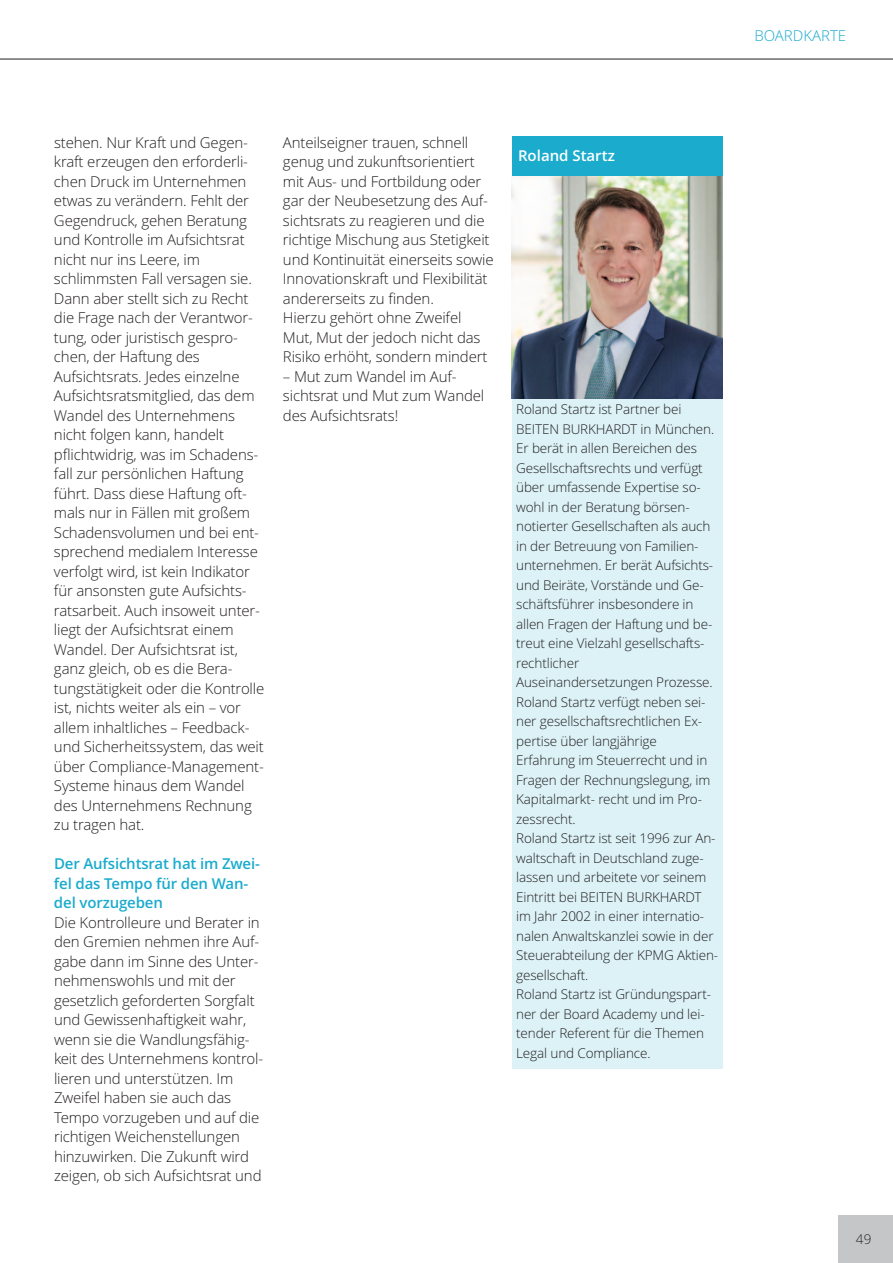
<style>
.page{position:relative;width:893px;height:1263px;background:#fff}
.page>*{position:absolute;margin:0;border:0;box-sizing:border-box;transform-origin:0 0}
.t1{font:300 15px/19.5px "Open Sans";letter-spacing:-.01em;color:#231f20}
.t2{font:600 15px/19.5px "Open Sans";letter-spacing:-.01em;color:#1aabcd}
.t3{font:600 15px "Open Sans";color:#fff}
.t4{font:300 15px "Open Sans";color:#1aabcd}
.t5{font:300 13.5px/19.5px "Open Sans";letter-spacing:-.01em;color:#231f20}
</style>
<div class="page">
<div style="left:838px;top:1215px;width:55px;height:48px;background:#c5c6c8"></div>
<hr style="left:0;top:59px;width:893px;height:1px;background:#231f20">
<div style="left:512px;top:355px;width:211px;height:714px;background:#dcf2f7"></div>
<div style="left:512px;top:136px;width:211px;height:40px;background:#1aabcd"></div>
<img style="left:512px;top:176px;width:211px;height:222px">
<p class="t1" style="left:54px;top:134px;width:212px">stehen. Nur Kraft und Gegen&shy;kraft erzeugen den erforderli&shy;chen Druck im Unternehmen etwas zu verändern. Fehlt der<br>Gegendruck, gehen Beratung und Kontrolle im Aufsichtsrat nicht nur ins Leere, im schlimmsten Fall versagen sie.<br>Dann aber stellt sich zu Recht die Frage nach der Verantwor&shy;tung, oder juristisch gespro&shy;chen, der Haftung des<br>Aufsichtsrats. Jedes einzelne<br>Aufsichtsratsmitglied, das dem<br>Wandel des Unternehmens nicht folgen kann, handelt pflichtwidrig, was im Schadens&shy;fall zur persönlichen Haftung führt. Dass diese Haftung oft&shy;mals nur in Fällen mit großem<br>Schadensvolumen und bei ent&shy;sprechend medialem Interesse verfolgt wird, ist kein Indikator für ansonsten gute Aufsichts&shy;ratsarbeit. Auch insoweit unter&shy;liegt der Aufsichtsrat einem<br>Wandel. Der Aufsichtsrat ist, ganz gleich, ob es die Bera&shy;tungstätigkeit oder die Kontrolle ist, nichts weiter als ein – vor allem inhaltliches – Feedback&shy;und Sicherheitssystem, das weit über Compliance-Management-<br>Systeme hinaus dem Wandel des Unternehmens Rechnung zu tragen hat.</p>
<p class="t2" style="left:54px;top:855px;width:207px">Der Aufsichtsrat hat im Zwei&shy;fel das Tempo für den Wan&shy;del vorzugeben</p>
<p class="t1" style="left:54px;top:914px;width:211px">Die Kontrolleure und Berater in den Gremien nehmen ihre Auf&shy;gabe dann im Sinne des Unter&shy;nehmenswohls und mit der gesetzlich geforderten Sorgfalt und Gewissenhaftigkeit wahr, wenn sie die Wandlungsfähig&shy;keit des Unternehmens kontrol&shy;lieren und unterstützen. Im<br>Zweifel haben sie auch das<br>Tempo vorzugeben und auf die richtigen Weichenstellungen hinzuwirken. Die Zukunft wird zeigen, ob sich Aufsichtsrat und</p>
<p class="t1" style="left:283px;top:134px;width:212px">Anteilseigner trauen, schnell genug und zukunftsorientiert mit Aus- und Fortbildung oder gar der Neubesetzung des Auf&shy;sichtsrats zu reagieren und die richtige Mischung aus Stetigkeit und Kontinuität einerseits sowie<br>Innovationskraft und Flexibilität andererseits zu finden.<br>Hierzu gehört ohne Zweifel<br>Mut, Mut der jedoch nicht das<br>Risiko erhöht, sondern mindert</p>
<p class="t1" style="left:283px;top:368px;width:203px">– Mut zum Wandel im Auf&shy;sichtsrat und Mut zum Wandel des Aufsichtsrats!</p>
<p class="t3" style="left:518px;top:150px;width:98px">Roland Startz</p>
<p class="t5" style="left:516px;top:401px;width:203px">Roland Startz ist Partner bei<br>BEITEN BURKHARDT in München.<br>Er berät in allen Bereichen des<br>Gesellschaftsrechts und verfügt über umfassende Expertise so&shy;wohl in der Beratung börsen&shy;notierter Gesellschaften als auch in der Betreuung von Familien&shy;unternehmen. Er berät Aufsichts&shy;und Beiräte, Vorstände und Ge&shy;schäftsführer insbesondere in allen Fragen der Haftung und be&shy;treut eine Vielzahl gesellschafts&shy;rechtlicher<br>Auseinandersetzungen Prozesse.<br>Roland Startz verfügt neben sei&shy;ner gesellschaftsrechtlichen Ex&shy;pertise über langjährige<br>Erfahrung im Steuerrecht und in<br>Fragen der Rechnungslegung, im<br>Kapitalmarkt- recht und im Pro&shy;zessrecht.<br>Roland Startz ist seit 1996 zur An&shy;waltschaft in Deutschland zuge&shy;lassen und arbeitete vor seinem<br>Eintritt bei BEITEN BURKHARDT im Jahr 2002 in einer internatio&shy;nalen Anwaltskanzlei sowie in der<br>Steuerabteilung der KPMG Aktien&shy;gesellschaft.<br>Roland Startz ist Gründungspart&shy;ner der Board Academy und lei&shy;tender Referent für die Themen<br>Legal und Compliance.</p>
<p class="t4" style="left:754px;top:30px;width:93px">BOARDKARTE</p>
<p class="t5" style="left:856px;top:1231px;width:17px">49</p>
</div>
